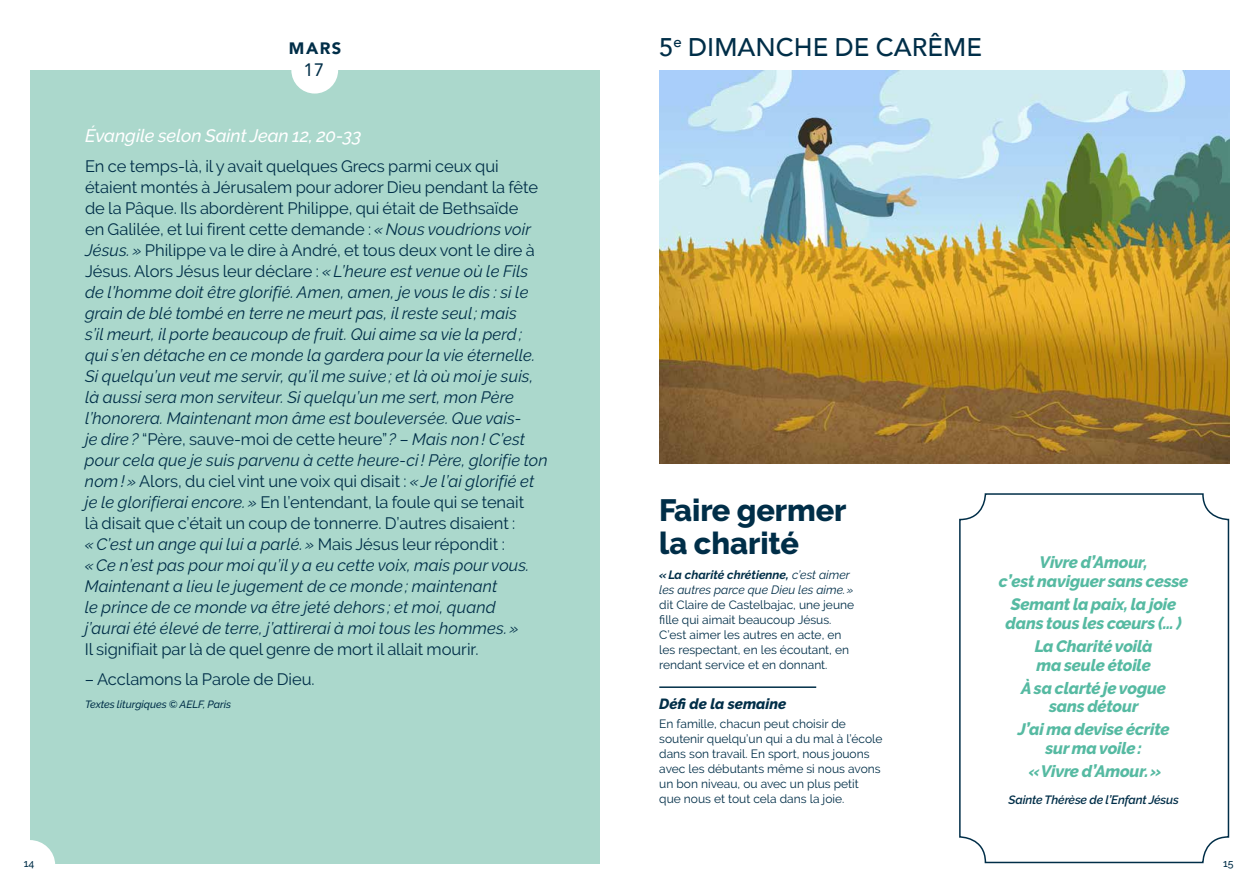
<style>
.page{position:relative;width:1259px;height:893px;background:#fff}
.page>*{position:absolute;margin:0;border:0;box-sizing:border-box;transform-origin:0 0}
.t1{font:800 30.75px/33px "Raleway";color:#002e48}
.t2{font:500 25.5px "Avenir";color:#002e48}
.t3{font:italic 500 18px "Raleway";letter-spacing:-.005em;color:#fff}
.t4{font:18px "Avenir";color:#002e48}
.t5{font:italic 16.5px/21px "Raleway";letter-spacing:.005em;color:#002e48}
.t6{font:italic 800 16.5px/18.8px "Raleway";letter-spacing:-.01em;color:#56baa2;text-align:center}
.t7{font:16.5px "Raleway";color:#002e48}
.t8{font:900 16.5px "Avenir";color:#002e48}
.t9{font:italic 800 14.7px "Raleway";color:#002e48}
.t10{font:12px/15px "Raleway";color:#002e48}
.t11{font:italic 12px/15px "Raleway";color:#002e48}
.t12{font:italic 600 12px "Raleway";letter-spacing:-.01em;color:#002e48}
.t13{font:italic 500 10.5px "Raleway";letter-spacing:-.005em;color:#002e48}
.t14{font:500 10.5px "Raleway";color:#002e48}
.s1{font-style:normal}
.s2{font-weight:700}
</style>
<div class="page">
<img style="left:659px;top:70px;width:570px;height:393px">
<div style="left:30px;top:70px;width:570px;height:793px;background:#abd8cc"></div>
<hr style="left:659px;top:686px;width:157px;height:2px;background:#002e48">
<div style="left:959px;top:493px;width:270px;height:370px;border:2px solid #002e48;border-radius:26px"></div>
<div style="left:1203px;top:840px;width:51px;height:50px;background:#fff;border-radius:50%"></div>
<div style="left:4px;top:840px;width:51px;height:50px;background:#fff;border-radius:50%"></div>
<div style="left:291px;top:47px;width:47px;height:47px;background:#fff;border-radius:50%"></div>
<p class="t8" style="left:289px;top:34px;width:54px">MARS</p>
<p class="t4" style="left:304px;top:55px;width:22px">17</p>
<p class="t3" style="left:85px;top:126px;width:278px">Évangile selon Saint Jean 12, 20-33</p>
<p class="t5" style="left:85px;top:156px;width:464px"><span class="s1">En ce temps-là, il y avait quelques Grecs parmi ceux qui étaient montés à Jérusalem pour adorer Dieu pendant la fête de la Pâque. Ils abordèrent Philippe, qui était de Bethsaïde<br>en Galilée, et lui firent cette demande :</span> «Nous voudrions voir Jésus. » <span class="s1">Philippe va le dire à André, et tous deux vont le dire à Jésus. Alors Jésus leur déclare :</span> «L’heure est venue où le Fils de l’homme doit être glorifié. Amen, amen, je vous le dis : si le grain de blé tombé en terre ne meurt pas, il reste seul; mais<br>s’il meurt, il porte beaucoup de fruit. Qui aime sa vie la perd; qui s’en détache en ce monde la gardera pour la vie éternelle.<br>Si quelqu’un veut me servir, qu’il me suive ; et là où moi je suis, là aussi sera mon serviteur. Si quelqu’un me sert, mon Père l’honorera. Maintenant mon âme est bouleversée. Que vais-<br>je dire ? <span class="s1">“Père, sauve-moi de cette heure”</span>? – Mais non! C’est pour cela que je suis parvenu à cette heure-ci ! Père, glorifie ton nom! » <span class="s1">Alors, du ciel vint une voix qui disait :</span> «Je l’ai glorifié et je le glorifierai encore.» <span class="s1">En l’entendant, la foule qui se tenait<br>là disait que c’était un coup de tonnerre. D’autres disaient : </span>«C’est un ange qui lui a parlé.» <span class="s1">Mais Jésus leur répondit :<br></span>«Ce n’est pas pour moi qu’il y a eu cette voix, mais pour vous.<br>Maintenant a lieu le jugement de ce monde ; maintenant<br>le prince de ce monde va être jeté dehors ; et moi, quand<br>j’aurai été élevé de terre, j’attirerai à moi tous les hommes. »</p>
<p class="t7" style="left:85px;top:640px;width:395px">Il signifiait par là de quel genre de mort il allait mourir.</p>
<p class="t7" style="left:85px;top:669px;width:231px">– Acclamons la Parole de Dieu.</p>
<p class="t13" style="left:85px;top:698px;width:147px">Textes liturgiques © AELF, Paris</p>
<h2 class="t2" style="left:659px;top:25px;width:324px">5<sup>e</sup> DIMANCHE DE CARÊME</h2>
<h1 class="t1" style="left:659px;top:494px;width:189px">Faire germer la charité</h1>
<p class="t11" style="left:659px;top:567px;width:196px"><span class="s2">«La charité chrétienne,</span> c’est aimer les autres parce que Dieu les aime.»</p>
<p class="t10" style="left:659px;top:597px;width:196px">dit Claire de Castelbajac, une jeune fille qui aimait beaucoup Jésus.<br>C’est aimer les autres en acte, en les respectant, en les écoutant, en rendant service et en donnant.</p>
<p class="t9" style="left:659px;top:695px;width:129px">Défi de la semaine</p>
<p class="t10" style="left:659px;top:717px;width:225px">En famille, chacun peut choisir de soutenir quelqu’un qui a du mal à l’école dans son travail. En sport, nous jouons avec les débutants même si nous avons un bon niveau, ou avec un plus petit que nous et tout cela dans la joie.</p>
<p class="t6" style="left:999px;top:553px;width:191px">Vivre d’Amour,<br>c’est naviguer sans cesse</p>
<p class="t6" style="left:1005px;top:595px;width:178px">Semant la paix, la joie dans tous les cœurs (… )</p>
<p class="t6" style="left:1034px;top:637px;width:119px;text-align:left">La Charité voilà ma seule étoile</p>
<p class="t6" style="left:1021px;top:679px;width:146px">À sa clarté je vogue sans détour</p>
<p class="t6" style="left:1017px;top:720px;width:153px">J’ai ma devise écrite sur ma voile:</p>
<p class="t6" style="left:1029px;top:762px;width:134px">«Vivre d’Amour.»</p>
<p class="t12" style="left:1008px;top:792px;width:172px">Sainte Thérèse de l’Enfant Jésus</p>
<p class="t14" style="left:24px;top:857px;width:12px">14</p>
<p class="t14" style="left:1223px;top:857px;width:12px">15</p>
</div>
